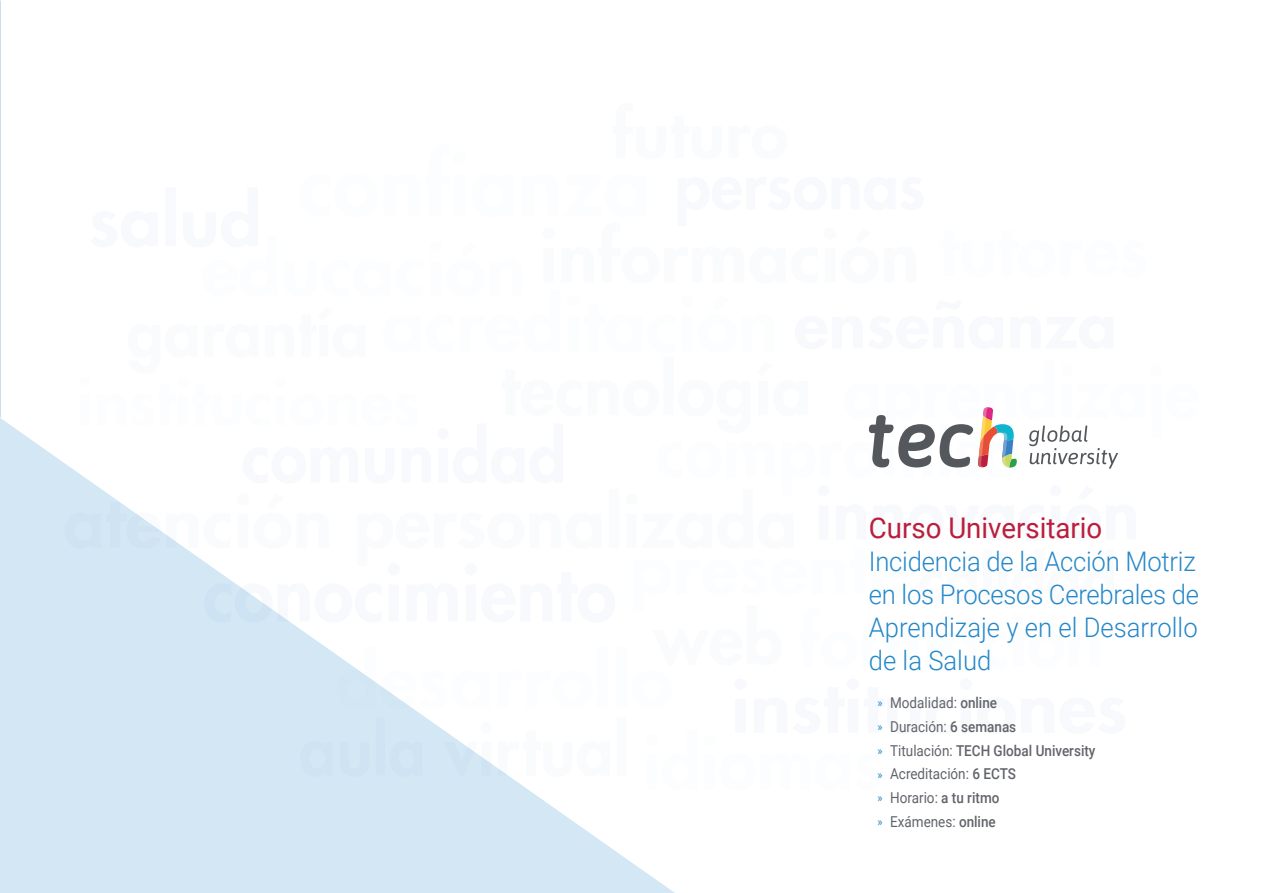
<style>
.page{position:relative;width:1263px;height:893px;background:#fff}
.page>*{position:absolute;margin:0;border:0;box-sizing:border-box;transform-origin:0 0}
.t1{font:28.5px "Roboto";color:#ba1e3c}
.t2{font:300 27px/33px "Roboto";letter-spacing:-.01em;color:#2588c9;scale:.95 1}
.t3{font:15px/23.7px "Roboto";color:#61646a;scale:.9 1}
.s1{font-size:12px;color:#2488c9}
.s2{font-weight:500}
</style>
<div class="page">
<svg style="left:0;top:418px;width:675px;height:475px;background:#d8e9f5"></svg>
<svg style="left:64px;top:407px;width:1054px;height:383px"></svg>
<h1 class="t1" style="left:869px;top:508px;width:235px">Curso Universitario</h1>
<h2 class="t2" style="left:869px;top:544px;width:349px">Incidencia de la Acción Motriz en los Procesos Cerebrales de<br>Aprendizaje y en el Desarrollo de la Salud</h2>
<p class="t3" style="left:877px;top:690px;width:244px"><span class="s1">»</span> Modalidad: <span class="s2">online<br></span><span class="s1">»</span> Duración: <span class="s2">6 semanas<br></span><span class="s1">»</span> Titulación: <span class="s2">TECH Global University </span><span class="s1">»</span> Acreditación: <span class="s2">6 ECTS<br></span><span class="s1">»</span> Horario: <span class="s2">a tu ritmo<br></span><span class="s1">»</span> Exámenes: <span class="s2">online</span></p>
</div>
